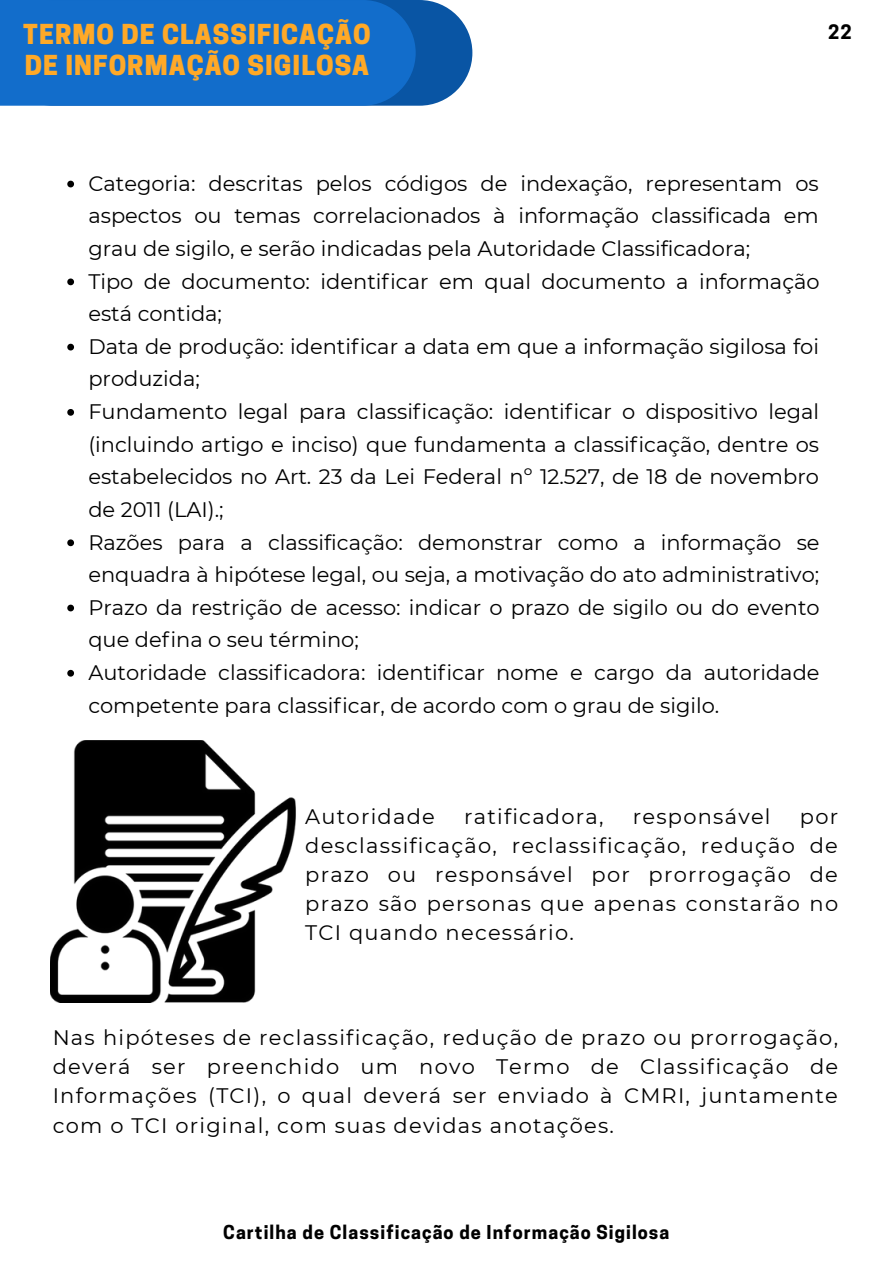
<style>
.page{position:relative;width:893px;height:1264px;background:#fff}
.page>*{position:absolute;margin:0;border:0;box-sizing:border-box;transform-origin:0 0}
.t1{font:800 25.8px/30.3px "Cooper Hewitt";letter-spacing:.04em;color:#ffa927}
.t2{font:21px/32.5px "Montserrat";color:#000;text-align:justify}
.t3{font:21px "Montserrat";letter-spacing:.06em;color:#000}
.t4{font:700 18.75px "Cooper Hewitt";color:#000}
.t5{font:700 18px "Cooper Hewitt";letter-spacing:.06em;color:#000}
</style>
<div class="page">
<div style="left:0;top:0;width:472px;height:106px;background:#0955a4;border-radius:53px"></div>
<div style="left:0;top:0;width:415px;height:106px;background:#126dcb"></div>
<img style="left:50px;top:740px;width:246px;height:262px">
<svg style="left:67px;top:181px;width:7px;height:6px"></svg>
<svg style="left:67px;top:278px;width:7px;height:7px"></svg>
<svg style="left:67px;top:344px;width:7px;height:6px"></svg>
<svg style="left:67px;top:409px;width:7px;height:7px"></svg>
<svg style="left:67px;top:539px;width:7px;height:7px"></svg>
<svg style="left:67px;top:604px;width:7px;height:7px"></svg>
<svg style="left:67px;top:670px;width:7px;height:6px"></svg>
<p class="t1" style="left:23px;top:23px;width:349px">TERMO DE CLASSIFICAÇÃO<br>DE INFORMAÇÃO SIGILOSA</p>
<p class="t4" style="left:828px;top:25px;width:25px">22</p>
<p class="t2" style="left:88px;top:167px;width:732px;text-align:left">Categoria: descritas pelos códigos de indexação, representam os aspectos ou temas correlacionados à informação classificada em grau de sigilo, e serão indicadas pela Autoridade Classificadora;<br>Tipo de documento: identificar em qual documento a informação está contida;<br>Data de produção: identificar a data em que a informação sigilosa foi produzida;<br>Fundamento legal para classificação: identificar o dispositivo legal (incluindo artigo e inciso) que fundamenta a classificação, dentre os estabelecidos no Art. 23 da Lei Federal nº 12.527, de 18 de novembro de 2011 (LAI).;<br>Razões para a classificação: demonstrar como a informação se enquadra à hipótese legal, ou seja, a motivação do ato administrativo; Prazo da restrição de acesso: indicar o prazo de sigilo ou do evento que defina o seu término;<br>Autoridade classificadora: identificar nome e cargo da autoridade competente para classificar, de acordo com o grau de sigilo.</p>
<p class="t3" style="left:305px;top:803px;width:131px">Autoridade</p>
<p class="t3" style="left:464px;top:803px;width:141px">ratificadora,</p>
<p class="t3" style="left:633px;top:803px;width:139px">responsável</p>
<p class="t2" style="left:305px;top:801px;width:534px;line-height:29.2px;text-indent:494px">por desclassificação, reclassificação, redução de prazo ou responsável por prorrogação de prazo são personas que apenas constarão no TCI quando necessário.</p>
<p class="t2" style="left:53px;top:1022px;width:787px;line-height:29.2px">Nas hipóteses de reclassificação, redução de prazo ou prorrogação, deverá ser preenchido um novo Termo de Classificação de Informações (TCI), o qual deverá ser enviado à CMRI, juntamente com o TCI original, com suas devidas anotações.</p>
<p class="t5" style="left:223px;top:1225px;width:447px">Cartilha de Classificação de Informação Sigilosa</p>
</div>
